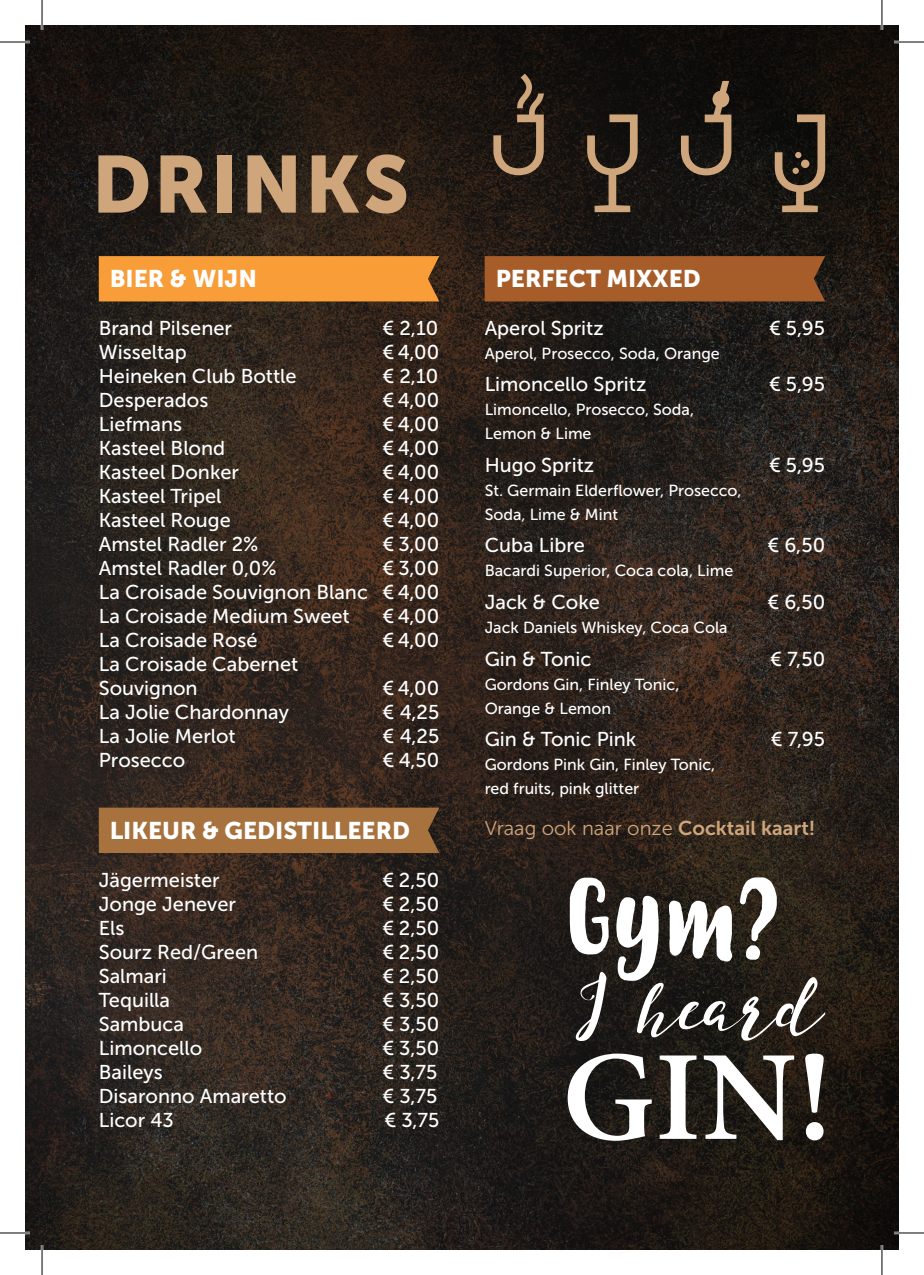
<style>
.page{position:relative;width:924px;height:1275px;background:#fff}
.page>*{position:absolute;margin:0;border:0;box-sizing:border-box;transform-origin:0 0}
.t1{font:80px "Museo Sans 900";color:#cfa67b}
.t2{font:24px "Museo Sans 900";color:#fff}
.t3{font:20px/24px "Museo Sans 500";color:#fff;text-align:justify}
.t4{font:20px "Museo Sans 300";color:#cfa67b}
.t5{font:16px/24px "Museo Sans 500";color:#fff}
.s1{font-family:"Museo Sans 700"}
</style>
<div class="page">
<img style="left:25px;top:25px;width:873px;height:1225px">
<div style="left:484px;top:256px;width:340px;height:45px;background:#a75d2a"></div>
<div style="left:99px;top:256px;width:340px;height:45px;background:#f89d38"></div>
<div style="left:99px;top:807px;width:340px;height:46px;background:#a7723e"></div>
<svg style="left:680px;top:81px;width:51px;height:94px;background:#463a2c"></svg>
<svg style="left:587px;top:114px;width:50px;height:98px;background:#4d3f30"></svg>
<svg style="left:493px;top:74px;width:50px;height:101px;background:#4a3b2c"></svg>
<svg style="left:774px;top:114px;width:50px;height:98px;background:#4c3e2f"></svg>
<svg style="left:794px;top:152px;width:7px;height:6px"></svg>
<div style="left:800px;top:160px;width:9px;height:8px;background:#cfa67b;border-radius:50%"></div>
<svg style="left:567px;top:1053px;width:256px;height:87px"></svg>
<svg style="left:569px;top:877px;width:255px;height:164px"></svg>
<hr style="left:0;top:41px;width:30px;height:2px;background:#fff">
<hr style="left:893px;top:41px;width:30px;height:2px;background:#fff">
<hr style="left:0;top:1231px;width:30px;height:3px;background:#fff">
<hr style="left:893px;top:1231px;width:30px;height:3px;background:#fff">
<hr style="left:41px;top:0;width:2px;height:30px;background:#fff">
<hr style="left:41px;top:1245px;width:2px;height:30px;background:#fff">
<hr style="left:880px;top:0;width:2px;height:30px;background:#fff">
<hr style="left:880px;top:1245px;width:2px;height:30px;background:#fff">
<hr style="left:0;top:42px;width:30px;height:1px;background:#000">
<hr style="left:893px;top:42px;width:30px;height:1px;background:#000">
<hr style="left:0;top:1232px;width:30px;height:1px;background:#000">
<hr style="left:893px;top:1232px;width:30px;height:1px;background:#000">
<hr style="left:42px;top:0;width:1px;height:30px;background:#000">
<hr style="left:42px;top:1245px;width:1px;height:30px;background:#000">
<hr style="left:881px;top:0;width:1px;height:30px;background:#000">
<hr style="left:881px;top:1245px;width:1px;height:30px;background:#000">
<h1 class="t1" style="left:92px;top:139px;width:53px">DRINKS</h1>
<p class="t2" style="left:110px;top:265px;width:148px">BIER &amp; WIJN</p>
<p class="t3" style="left:99px;top:316px;width:135px">Brand Pilsener</p>
<p class="t3" style="left:382px;top:316px;width:57px">€ 2,10</p>
<p class="t3" style="left:99px;top:340px;width:89px">Wisseltap</p>
<p class="t3" style="left:382px;top:340px;width:58px">€ 4,00</p>
<p class="t3" style="left:99px;top:364px;width:199px">Heineken Club Bottle</p>
<p class="t3" style="left:382px;top:364px;width:57px">€ 2,10</p>
<p class="t3" style="left:99px;top:388px;width:111px">Desperados</p>
<p class="t3" style="left:382px;top:388px;width:58px">€ 4,00</p>
<p class="t3" style="left:99px;top:412px;width:85px">Liefmans</p>
<p class="t3" style="left:382px;top:412px;width:58px">€ 4,00</p>
<p class="t3" style="left:99px;top:436px;width:128px">Kasteel Blond</p>
<p class="t3" style="left:382px;top:436px;width:58px">€ 4,00</p>
<p class="t3" style="left:99px;top:460px;width:142px">Kasteel Donker</p>
<p class="t3" style="left:382px;top:460px;width:58px">€ 4,00</p>
<p class="t3" style="left:99px;top:484px;width:124px">Kasteel Tripel</p>
<p class="t3" style="left:382px;top:484px;width:58px">€ 4,00</p>
<p class="t3" style="left:99px;top:508px;width:133px">Kasteel Rouge</p>
<p class="t3" style="left:382px;top:508px;width:58px">€ 4,00</p>
<p class="t3" style="left:99px;top:532px;width:161px">Amstel Radler 2%</p>
<p class="t3" style="left:382px;top:532px;width:58px">€ 3,00</p>
<p class="t3" style="left:99px;top:556px;width:179px">Amstel Radler 0,0%</p>
<p class="t3" style="left:99px;top:556px;width:342px;text-indent:283px">€ 3,00<br>La Croisade Souvignon Blanc € 4,00<br>La Croisade Medium Sweet</p>
<p class="t3" style="left:382px;top:604px;width:58px">€ 4,00</p>
<p class="t3" style="left:99px;top:628px;width:160px">La Croisade Rosé</p>
<p class="t3" style="left:382px;top:628px;width:58px">€ 4,00</p>
<p class="t3" style="left:99px;top:652px;width:201px">La Croisade Cabernet<br>Souvignon</p>
<p class="t3" style="left:382px;top:676px;width:58px">€ 4,00</p>
<p class="t3" style="left:99px;top:700px;width:191px">La Jolie Chardonnay</p>
<p class="t3" style="left:382px;top:700px;width:58px">€ 4,25</p>
<p class="t3" style="left:99px;top:724px;width:138px">La Jolie Merlot</p>
<p class="t3" style="left:382px;top:724px;width:58px">€ 4,25</p>
<p class="t3" style="left:99px;top:748px;width:88px">Prosecco</p>
<p class="t3" style="left:382px;top:748px;width:58px">€ 4,50</p>
<p class="t2" style="left:110px;top:817px;width:301px">LIKEUR &amp; GEDISTILLEERD</p>
<p class="t3" style="left:99px;top:868px;width:122px">Jägermeister</p>
<p class="t3" style="left:382px;top:868px;width:58px">€ 2,50</p>
<p class="t3" style="left:99px;top:892px;width:139px">Jonge Jenever</p>
<p class="t3" style="left:382px;top:892px;width:58px">€ 2,50</p>
<p class="t3" style="left:99px;top:916px;width:27px">Els</p>
<p class="t3" style="left:382px;top:916px;width:58px">€ 2,50</p>
<p class="t3" style="left:99px;top:940px;width:161px">Sourz Red/Green</p>
<p class="t3" style="left:382px;top:940px;width:58px">€ 2,50</p>
<p class="t3" style="left:99px;top:964px;width:70px">Salmari</p>
<p class="t3" style="left:382px;top:964px;width:58px">€ 2,50</p>
<p class="t3" style="left:99px;top:988px;width:73px">Tequilla</p>
<p class="t3" style="left:382px;top:988px;width:58px">€ 3,50</p>
<p class="t3" style="left:99px;top:1012px;width:87px">Sambuca</p>
<p class="t3" style="left:382px;top:1012px;width:58px">€ 3,50</p>
<p class="t3" style="left:99px;top:1036px;width:105px">Limoncello</p>
<p class="t3" style="left:382px;top:1036px;width:58px">€ 3,50</p>
<p class="t3" style="left:99px;top:1060px;width:65px">Baileys</p>
<p class="t3" style="left:382px;top:1060px;width:56px">€ 3,75</p>
<p class="t3" style="left:99px;top:1084px;width:189px">Disaronno Amaretto</p>
<p class="t3" style="left:382px;top:1084px;width:56px">€ 3,75</p>
<p class="t3" style="left:99px;top:1108px;width:77px">Licor 43</p>
<p class="t3" style="left:384px;top:1108px;width:56px">€ 3,75</p>
<p class="t2" style="left:495px;top:265px;width:206px">PERFECT MIXXED</p>
<p class="t3" style="left:484px;top:316px;width:120px">Aperol Spritz</p>
<p class="t3" style="left:768px;top:316px;width:58px">€ 5,95</p>
<p class="t5" style="left:484px;top:341px;width:236px">Aperol, Prosecco, Soda, Orange</p>
<p class="t3" style="left:484px;top:372px;width:163px">Limoncello Spritz</p>
<p class="t3" style="left:768px;top:372px;width:58px">€ 5,95</p>
<p class="t5" style="left:484px;top:398px;width:211px">Limoncello, Prosecco, Soda,<br>Lemon &amp; Lime</p>
<p class="t3" style="left:484px;top:453px;width:111px">Hugo Spritz</p>
<p class="t3" style="left:768px;top:453px;width:58px">€ 5,95</p>
<p class="t5" style="left:484px;top:478px;width:258px">St. Germain Elderflower, Prosecco,<br>Soda, Lime &amp; Mint</p>
<p class="t3" style="left:484px;top:533px;width:102px">Cuba Libre</p>
<p class="t3" style="left:767px;top:533px;width:59px">€ 6,50</p>
<p class="t5" style="left:484px;top:559px;width:250px">Bacardi Superior, Coca cola, Lime</p>
<p class="t3" style="left:484px;top:590px;width:117px">Jack &amp; Coke</p>
<p class="t3" style="left:767px;top:590px;width:59px">€ 6,50</p>
<p class="t5" style="left:484px;top:615px;width:244px">Jack Daniels Whiskey, Coca Cola</p>
<p class="t3" style="left:484px;top:646px;width:108px">Gin &amp; Tonic</p>
<p class="t3" style="left:769px;top:646px;width:57px">€ 7,50</p>
<p class="t5" style="left:484px;top:672px;width:196px">Gordons Gin, Finley Tonic,<br>Orange &amp; Lemon</p>
<p class="t3" style="left:484px;top:727px;width:153px">Gin &amp; Tonic Pink</p>
<p class="t3" style="left:770px;top:727px;width:56px">€ 7,95</p>
<p class="t5" style="left:484px;top:752px;width:232px">Gordons Pink Gin, Finley Tonic, red fruits, pink glitter</p>
<p class="t4" style="left:484px;top:817px;width:332px">Vraag ook naar onze <span class="s1">Cocktail kaart!</span></p>
</div>
